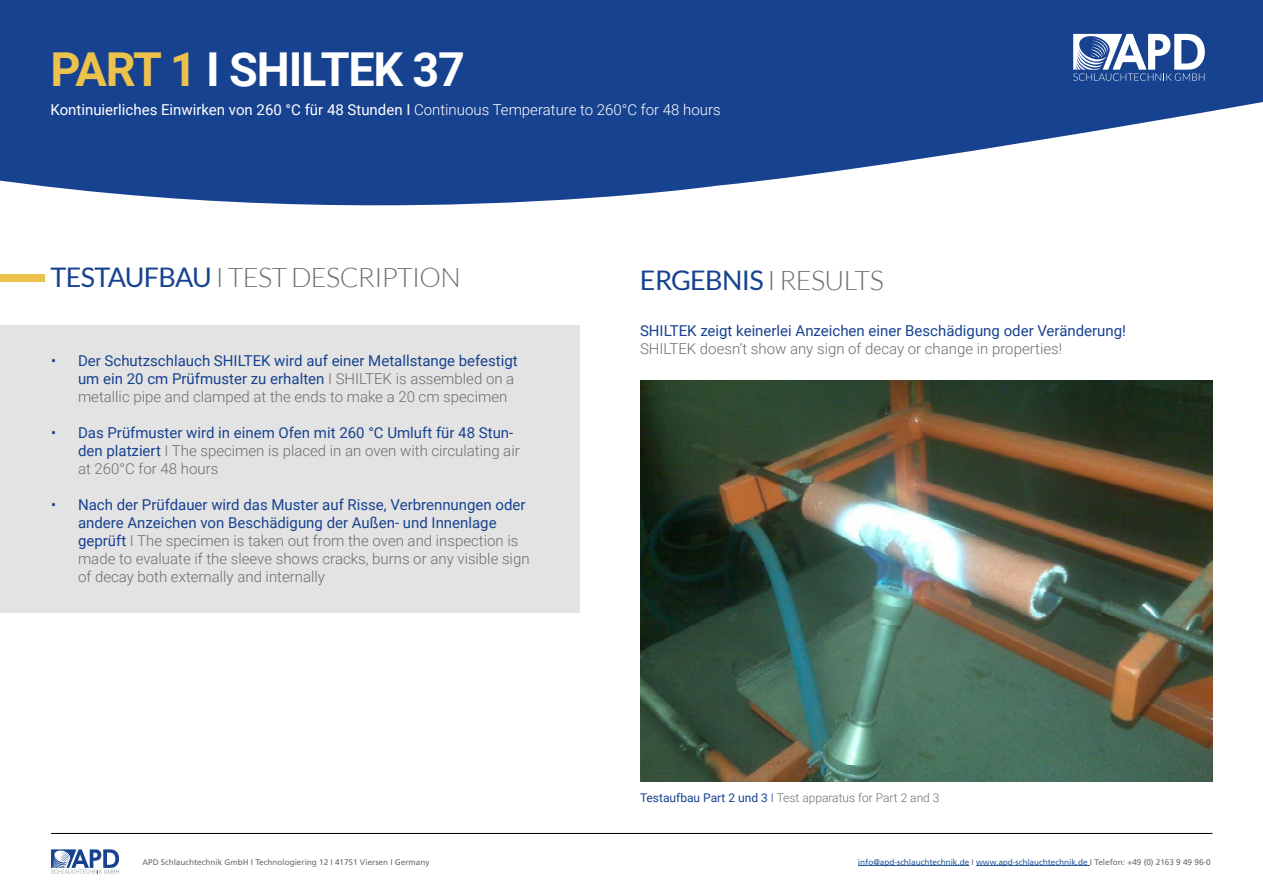
<style>
.page{position:relative;width:1263px;height:893px;background:#fff}
.page>*{position:absolute;margin:0;border:0;box-sizing:border-box;transform-origin:0 0}
.t1{font:700 46.8px "Roboto";letter-spacing:-.025em;color:#fff}
.t2{font:300 27px "Lato";letter-spacing:-.025em;color:#686e71}
.t3{font:27px "Lato";letter-spacing:-.025em;color:#174290}
.t4{font:15px/18px "Roboto";color:#174290}
.t5{font:300 15px/18px "Roboto";color:#686e71}
.t6{font:15px "Roboto";color:#fff}
.t7{font:300 12px "Roboto";color:#686e71}
.t8{font:8.25px "Frutiger LT Std";letter-spacing:-.005em;color:#275b9b}
.t9{font:8.25px "Frutiger LT Std";letter-spacing:-.005em;color:#686e71}
.s1{color:#ecc24d}
.s2{font-weight:300}
.s3{font-weight:400;color:#174290}
.s4{font-weight:300;color:#686e71}
.s5{color:#174290}
.s6{color:#686e71}
</style>
<div class="page">
<svg style="left:0;top:0;width:1263px;height:206px;background:#395ea0"></svg>
<svg style="left:1073px;top:34px;width:132px;height:47px"></svg>
<div style="left:0;top:325px;width:579px;height:287px;background:#e3e3e3"></div>
<hr style="left:858px;top:865px;width:111px;height:1px;background:#275b9b">
<hr style="left:976px;top:865px;width:114px;height:1px;background:#275b9b">
<svg style="left:51px;top:849px;width:68px;height:25px"></svg>
<hr style="left:51px;top:833px;width:1161px;height:1px;background:#000">
<img style="left:640px;top:380px;width:572px;height:401px">
<div style="left:0;top:274px;width:45px;height:7px;background:#ecc24d"></div>
<p class="t1" style="left:51px;top:37px;width:416px"><span class="s1">PART 1</span> I SHILTEK 37</p>
<p class="t6" style="left:51px;top:99px;width:672px">Kontinuierliches Einwirken von 260 °C für 48 Stunden I <span class="s2">Continuous Temperature to 260°C for 48 hours</span></p>
<p class="t2" style="left:51px;top:263px;width:412px"><span class="s3">TESTAUFBAU</span> I TEST DESCRIPTION</p>
<p class="t3" style="left:640px;top:265px;width:245px">ERGEBNIS <span class="s4">I RESULTS</span></p>
<p class="t4" style="left:78px;top:351px;width:441px;text-indent:-27px">• Der Schutzschlauch SHILTEK wird auf einer Metallstange befestigt um ein 20 cm Prüfmuster zu erhalten <span class="s4">I SHILTEK is assembled on a metallic pipe and clamped at the ends to make a 20 cm specimen</span></p>
<p class="t4" style="left:78px;top:423px;width:443px;text-indent:-27px">• Das Prüfmuster wird in einem Ofen mit 260 °C Umluft für 48 Stun&shy;den platziert <span class="s4">I The specimen is placed in an oven with circulating air at 260°C for 48 hours</span></p>
<p class="t5" style="left:78px;top:495px;width:453px;text-indent:-27px"><span class="s3">• Nach der Prüfdauer wird das Muster auf Risse, Verbrennungen oder andere Anzeichen von Beschädigung der Außen- und Innenlage geprüft</span> I The specimen is taken out from the oven and inspection is made to evaluate if the sleeve shows cracks, burns or any visible sign of decay both externally and internally</p>
<p class="t4" style="left:640px;top:321px;width:488px">SHILTEK zeigt keinerlei Anzeichen einer Beschädigung oder Veränderung!</p>
<p class="t5" style="left:640px;top:339px;width:424px">SHILTEK doesn’t show any sign of decay or change in properties!</p>
<p class="t7" style="left:640px;top:790px;width:301px"><span class="s3">Testaufbau Part 2 und 3</span> <span class="s5">I</span> Test apparatus for Part 2 and 3</p>
<p class="t9" style="left:142px;top:857px;width:289px">APD Schlauchtechnik GmbH I Technologiering 12 I 41751 Viersen I Germany</p>
<p class="t8" style="left:858px;top:857px;width:354px">info@apd-schlauchtechnik.de <span class="s6">I</span> www.apd-schlauchtechnik.de <span class="s6">I Telefon: +49 (0) 2163 9 49 96-0</span></p>
</div>
